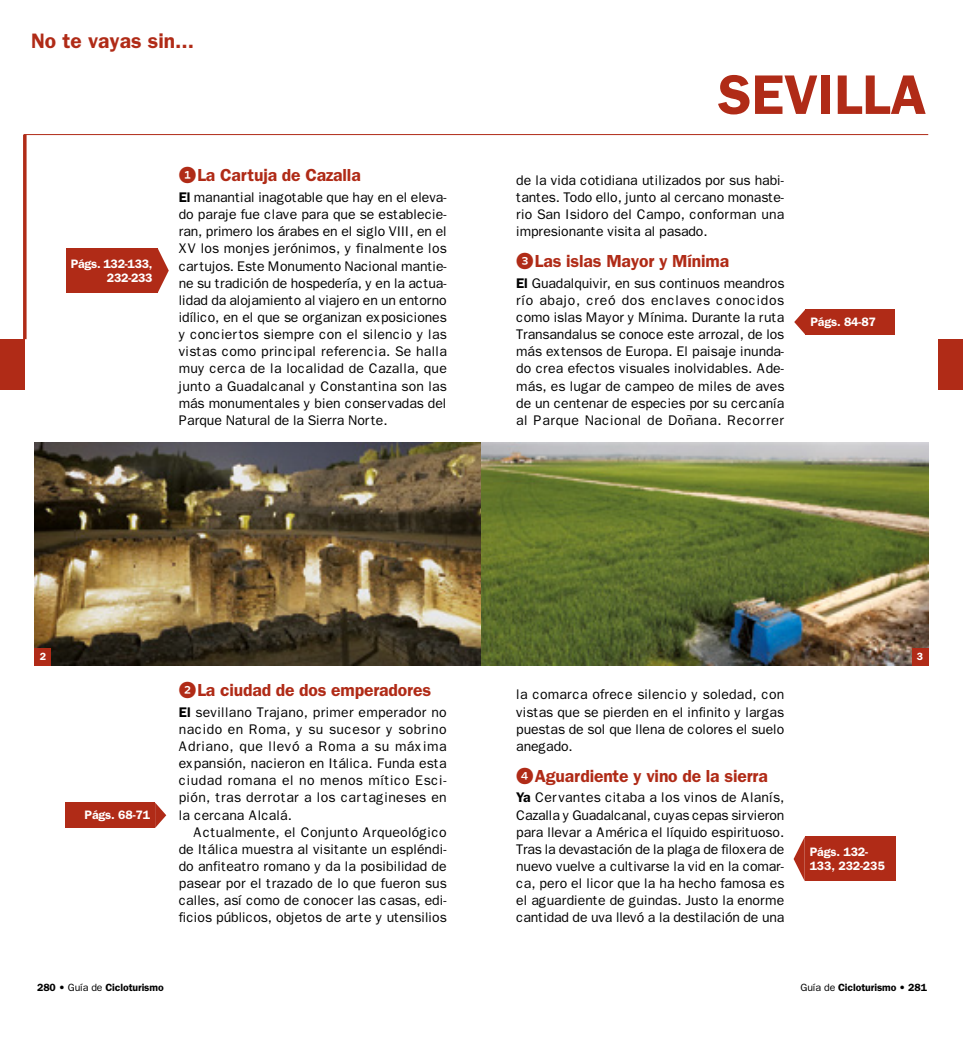
<style>
.page{position:relative;width:963px;height:1042px;background:#fff}
.page>*{position:absolute;margin:0;border:0;box-sizing:border-box;transform-origin:0 0}
.NV-Tit{font:600 56px "Franklin Gothic";color:#b02b17}
.t1{font:600 21px "Franklin Gothic";color:#b02b17}
.t2{font:600 17.5px "Franklin Gothic";letter-spacing:-.01em;color:#b02b17}
.Texto_primer_parrafo{font:14px/17.2px "Franklin Gothic";letter-spacing:-.005em;color:#000;text-align:justify}
.Texto{font:14px/17.2px "Franklin Gothic";letter-spacing:-.005em;color:#000;text-align:justify}
.NV-numero_pagina{font:600 12.25px/14.3px "Franklin Gothic";letter-spacing:-.01em;color:#fff;text-align:right}
.t3{font:600 10.5px "Franklin Gothic";letter-spacing:-.01em;color:#000}
.NV-Números_fotos{font:600 10.5px "Franklin Gothic";color:#fff}
.s1{font-family:"Whitney Index Black Round Bd";font-weight:400}
.s2{font-weight:600}
.s3{font-weight:400}
</style>
<div class="page">
<div style="left:0;top:339px;width:25px;height:51px;background:#b02b17"></div>
<div style="left:938px;top:339px;width:24px;height:51px;background:#b02b17"></div>
<svg style="left:23px;top:135px;width:4px;height:204px"></svg>
<hr style="left:24px;top:134px;width:904px;height:1px;background:#b02b17">
<img style="left:35px;top:442px;width:893px;height:223px">
<div style="left:35px;top:648px;width:16px;height:17px;background:#b02b17"></div>
<div style="left:911px;top:648px;width:17px;height:17px;background:#b02b17"></div>
<div style="left:805px;top:309px;width:89px;height:26px;background:#b02b17"></div>
<svg style="left:794px;top:310px;width:11px;height:24px"></svg>
<div style="left:66px;top:248px;width:92px;height:45px;background:#b02b17"></div>
<svg style="left:158px;top:249px;width:11px;height:43px"></svg>
<div style="left:66px;top:802px;width:89px;height:26px;background:#b02b17"></div>
<svg style="left:155px;top:802px;width:11px;height:26px"></svg>
<div style="left:804px;top:836px;width:91px;height:45px;background:#b02b17"></div>
<svg style="left:793px;top:838px;width:11px;height:42px"></svg>
<h2 class="t1" style="left:31px;top:28px;width:164px">No te vayas sin...</h2>
<p class="NV-numero_pagina" style="left:71px;top:256px;width:83px">Págs. 132-133,<br>232-233</p>
<p class="t2" style="left:179px;top:165px;width:183px"><span class="s1">1</span>La Cartuja de Cazalla</p>
<p class="Texto_primer_parrafo" style="left:179px;top:189px;width:270px"><span class="s2">El</span> manantial inagotable que hay en el eleva&shy;do paraje fue clave para que se establecie&shy;ran, primero los árabes en el siglo VIII, en el XV los monjes jerónimos, y finalmente los cartujos. Este Monumento Nacional mantie&shy;ne su tradición de hospedería, y en la actua&shy;lidad da alojamiento al viajero en un entorno idílico, en el que se organizan exposiciones y conciertos siempre con el silencio y las vistas como principal referencia. Se halla muy cerca de la localidad de Cazalla, que junto a Guadalcanal y Constantina son las más monumentales y bien conservadas del Parque Natural de la Sierra Norte.</p>
<p class="NV-Tit" style="left:717px;top:62px;width:210px">SEVILLA</p>
<p class="Texto" style="left:516px;top:172px;width:269px">de la vida cotidiana utilizados por sus habi&shy;tantes. Todo ello, junto al cercano monaste&shy;rio San Isidoro del Campo, conforman una impresionante visita al pasado.</p>
<p class="t2" style="left:516px;top:251px;width:214px"><span class="s1">3</span>Las islas Mayor y Mínima</p>
<p class="Texto_primer_parrafo" style="left:516px;top:274px;width:269px"><span class="s2">El</span> Guadalquivir, en sus continuos meandros río abajo, creó dos enclaves conocidos como islas Mayor y Mínima. Durante la ruta Transandalus se conoce este arrozal, de los más extensos de Europa. El paisaje inunda&shy;do crea efectos visuales inolvidables. Ade&shy;más, es lugar de campeo de miles de aves de un centenar de especies por su cercanía al Parque Nacional de Doñana. Recorrer</p>
<p class="NV-numero_pagina" style="left:810px;top:315px;width:67px">Págs. 84-87</p>
<p class="NV-Números_fotos" style="left:40px;top:650px;width:8px">2</p>
<p class="NV-Números_fotos" style="left:916px;top:650px;width:8px">3</p>
<p class="NV-numero_pagina" style="left:84px;top:808px;width:67px">Págs. 68-71</p>
<p class="t2" style="left:179px;top:679px;width:254px"><span class="s1">2</span>La ciudad de dos emperadores</p>
<p class="Texto_primer_parrafo" style="left:179px;top:703px;width:270px"><span class="s2">El</span> sevillano Trajano, primer emperador no nacido en Roma, y su sucesor y sobrino Adriano, que llevó a Roma a su máxima expansión, nacieron en Itálica. Funda esta ciudad romana el no menos mítico Esci&shy;pión, tras derrotar a los cartagineses en la cercana Alcalá.</p>
<p class="Texto" style="left:179px;top:823px;width:270px;text-indent:15px">Actualmente, el Conjunto Arqueológico de Itálica muestra al visitante un espléndi&shy;do anfiteatro romano y da la posibilidad de pasear por el trazado de lo que fueron sus calles, así como de conocer las casas, edi&shy;ficios públicos, objetos de arte y utensilios</p>
<p class="Texto_primer_parrafo" style="left:516px;top:686px;width:269px">la comarca ofrece silencio y soledad, con vistas que se pierden en el infinito y largas puestas de sol que llena de colores el suelo anegado.</p>
<p class="t2" style="left:516px;top:765px;width:253px"><span class="s1">4</span>Aguardiente y vino de la sierra</p>
<p class="Texto_primer_parrafo" style="left:516px;top:789px;width:269px"><span class="s2">Ya</span> Cervantes citaba a los vinos de Alanís, Cazalla y Guadalcanal, cuyas cepas sirvieron para llevar a América el líquido espirituoso.<br>Tras la devastación de la plaga de filoxera de nuevo vuelve a cultivarse la vid en la comar&shy;ca, pero el licor que la ha hecho famosa es el aguardiente de guindas. Justo la enorme cantidad de uva llevó a la destilación de una</p>
<p class="NV-numero_pagina" style="left:809px;top:844px;width:77px;text-align:left">Págs. 132-<br>133, 232-235</p>
<p class="t3" style="left:37px;top:981px;width:128px">280 • <span class="s3">Guía de</span> Cicloturismo</p>
<p class="t3" style="left:800px;top:981px;width:128px"><span class="s3">Guía de</span> Cicloturismo • 281</p>
</div>
